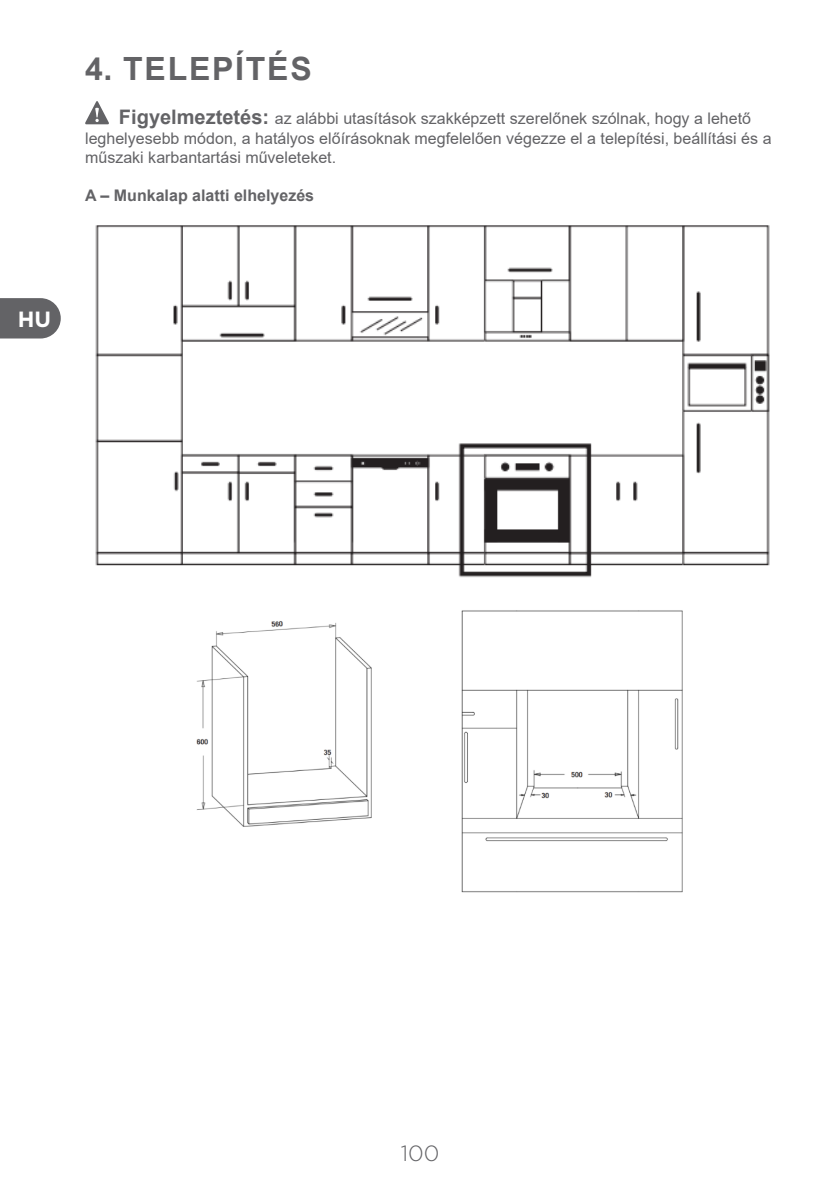
<style>
.page{position:relative;width:840px;height:1191px;background:#fff}
.page>*{position:absolute;margin:0;border:0;box-sizing:border-box;transform-origin:0 0}
.Gros_titre{font:700 32px "Arial";letter-spacing:.055em;color:#636366}
.t1{font:300 22px "Gotham";color:#636366}
.t2{font:700 22px "Gotham";color:#fff}
.Texte{font:16px/19.2px "Arial";color:#636366}
.Texte-2{font:700 16px "Arial";color:#636366}
.s1{font-weight:700;font-size:20px}
</style>
<div class="page">
<svg style="left:0;top:298px;width:61px;height:40px;background:#6e6e71"></svg>
<svg style="left:85px;top:101px;width:24px;height:23px"></svg>
<img style="left:95px;top:225px;width:675px;height:353px">
<img style="left:196px;top:610px;width:487px;height:283px">
<p class="Gros_titre" style="left:85px;top:46px;width:228px">4. TELEPÍTÉS</p>
<p class="Texte" style="left:85px;top:109px;width:687px;text-indent:34px"><span class="s1">Figyelmeztetés:</span> az alábbi utasítások szakképzett szerelőnek szólnak, hogy a lehető leghelyesebb módon, a hatályos előírásoknak megfelelően végezze el a telepítési, beállítási és a műszaki karbantartási műveleteket.</p>
<p class="Texte-2" style="left:85px;top:184px;width:230px">A – Munkalap alatti elhelyezés</p>
<h2 class="t2" style="left:18px;top:304px;width:35px">HU</h2>
<h2 class="t1" style="left:400px;top:1139px;width:40px">100</h2>
</div>
